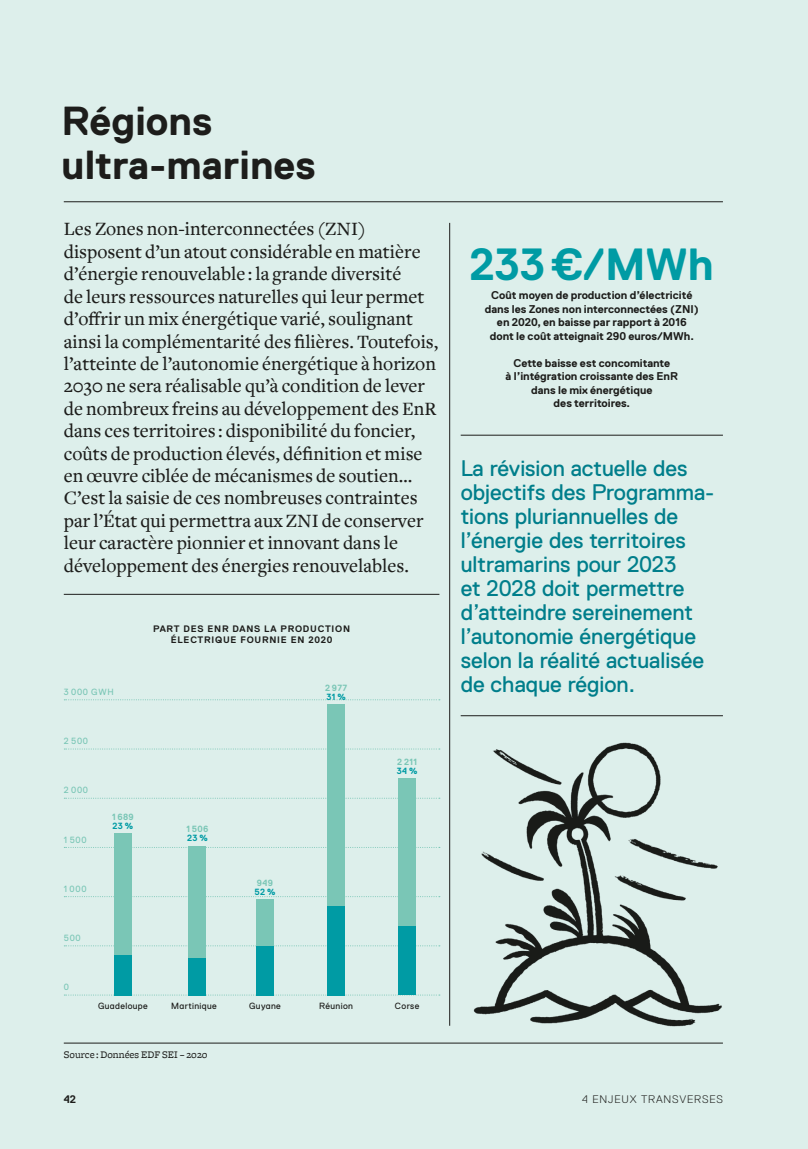
<style>
.page{position:relative;width:808px;height:1149px;background:#fff}
.page>*{position:absolute;margin:0;border:0;box-sizing:border-box;transform-origin:0 0}
.t1{font:700 45px "Replica";color:#009ba4}
.t2{font:700 40.5px/43.5px "Replica";color:#1d1d1b}
.t3{font:22.5px/24px "Replica";color:#007e8b}
.t4{font:500 19.5px/22.4px "Freight Text";color:#1d1d1b}
.t5{font:700 11.25px/13.5px "Replica";color:#1d1d1b;text-align:center}
.t6{font:300 10.95px "Replica";letter-spacing:.075em;color:#1d1d1b}
.t7{font:700 10.95px "Replica";color:#1d1d1b}
.t8{font:10.5px "Freight Micro";color:#1d1d1b}
.t9{font:700 9.45px/10.8px "Replica";letter-spacing:.08em;color:#1d1d1b;text-align:center}
.t10{font:9px "Replica";letter-spacing:.04em;color:#1d1d1b}
.t11{font:9px "Replica";letter-spacing:.08em;color:#7ac6b6}
.t12{font:700 9px "Replica";letter-spacing:.04em;color:#7ac6b6}
.t13{font:700 9px "Replica";color:#009ba4}
</style>
<div class="page">
<div style="left:0;top:0;width:808px;height:1148px;background:#ddefeb"></div>
<svg style="left:64px;top:994px;width:376px;height:1px"></svg>
<svg style="left:64px;top:945px;width:376px;height:1px"></svg>
<svg style="left:64px;top:797px;width:376px;height:1px"></svg>
<svg style="left:64px;top:748px;width:376px;height:1px"></svg>
<svg style="left:64px;top:699px;width:376px;height:1px"></svg>
<hr style="left:449px;top:223px;width:1px;height:802px;background:#1d1d1b">
<hr style="left:64px;top:593px;width:375px;height:1px;background:#1d1d1b">
<hr style="left:461px;top:434px;width:262px;height:1px;background:#1d1d1b">
<hr style="left:64px;top:1042px;width:659px;height:1px;background:#1d1d1b">
<hr style="left:64px;top:201px;width:659px;height:1px;background:#1d1d1b">
<img style="left:457px;top:715px;width:266px;height:328px">
<div style="left:114px;top:833px;width:18px;height:131px;background:#7ac6b6"></div>
<div style="left:114px;top:954px;width:18px;height:41px;background:#009ba4"></div>
<div style="left:189px;top:845px;width:17px;height:150px;background:#7ac6b6"></div>
<div style="left:189px;top:957px;width:17px;height:38px;background:#009ba4"></div>
<div style="left:256px;top:899px;width:18px;height:95px;background:#7ac6b6"></div>
<div style="left:256px;top:946px;width:18px;height:49px;background:#009ba4"></div>
<div style="left:327px;top:704px;width:18px;height:222px;background:#7ac6b6"></div>
<div style="left:327px;top:906px;width:18px;height:89px;background:#009ba4"></div>
<div style="left:398px;top:778px;width:18px;height:162px;background:#7ac6b6"></div>
<div style="left:398px;top:926px;width:18px;height:69px;background:#009ba4"></div>
<h2 class="t2" style="left:62px;top:99px;width:255px">Régions ultra-marines</h2>
<p class="t4" style="left:64px;top:218px;width:376px">Les Zones non-interconnectées (ZNI) disposent d’un atout considérable en matière d’énergie renouvelable : la grande diversité<br>de leurs ressources naturelles qui leur permet d’offrir un mix énergétique varié, soulignant ainsi la complémentarité des filières. Toutefois, l’atteinte de l’autonomie énergétique à horizon 2030 ne sera réalisable qu’à condition de lever de nombreux freins au développement des EnR dans ces territoires : disponibilité du foncier, coûts de production élevés, définition et mise en œuvre ciblée de mécanismes de soutien… C’est la saisie de ces nombreuses contraintes par l’État qui permettra aux ZNI de conserver leur caractère pionnier et innovant dans le développement des énergies renouvelables.</p>
<p class="t11" style="left:64px;top:686px;width:51px">3 000 GWH</p>
<p class="t11" style="left:64px;top:736px;width:26px">2 500</p>
<p class="t11" style="left:64px;top:785px;width:26px">2 000</p>
<p class="t9" style="left:153px;top:623px;width:198px">PART DES ENR DANS LA PRODUCTION<br>ÉLECTRIQUE FOURNIE EN 2020</p>
<p class="t12" style="left:325px;top:682px;width:24px">2 977</p>
<p class="t13" style="left:326px;top:691px;width:21px">31%</p>
<p class="t11" style="left:64px;top:834px;width:24px">1 500</p>
<p class="t11" style="left:64px;top:883px;width:24px">1 000</p>
<p class="t11" style="left:64px;top:932px;width:18px">500</p>
<p class="t11" style="left:64px;top:981px;width:7px">0</p>
<p class="t12" style="left:112px;top:812px;width:23px">1 689</p>
<p class="t13" style="left:113px;top:821px;width:22px">23%</p>
<p class="t12" style="left:186px;top:824px;width:24px">1 506</p>
<p class="t13" style="left:187px;top:833px;width:22px">23%</p>
<p class="t12" style="left:257px;top:877px;width:18px">949</p>
<p class="t13" style="left:255px;top:886px;width:22px">52%</p>
<p class="t12" style="left:397px;top:757px;width:22px">2 211</p>
<p class="t13" style="left:397px;top:766px;width:22px">34%</p>
<p class="t10" style="left:98px;top:1000px;width:51px">Guadeloupe</p>
<p class="t10" style="left:171px;top:1000px;width:47px">Martinique</p>
<p class="t10" style="left:249px;top:1000px;width:33px">Guyane</p>
<p class="t10" style="left:319px;top:1000px;width:35px">Réunion</p>
<p class="t10" style="left:395px;top:1000px;width:26px">Corse</p>
<p class="t8" style="left:64px;top:1048px;width:145px">Source : Données EDF SEI – 2020</p>
<h1 class="t1" style="left:469px;top:240px;width:246px">233€/MWh</h1>
<p class="t5" style="left:485px;top:288px;width:216px">Coût moyen de production d’électricité dans les Zones non interconnectées (ZNI) en 2020, en baisse par rapport à 2016 dont le coût atteignait 290 euros/MWh.</p>
<p class="t5" style="left:506px;top:356px;width:174px">Cette baisse est concomitante<br>à l’intégration croissante des EnR dans le mix énergétique<br>des territoires.</p>
<p class="t3" style="left:461px;top:455px;width:255px">La révision actuelle des objectifs des Programma&shy;tions pluriannuelles de l’énergie des territoires ultramarins pour 2023<br>et 2028 doit permettre d’atteindre sereinement l’autonomie énergétique selon la réalité actualisée de chaque région.</p>
<p class="t7" style="left:64px;top:1092px;width:14px">42</p>
<p class="t6" style="left:582px;top:1092px;width:142px">4 ENJEUX TRANSVERSES</p>
</div>
